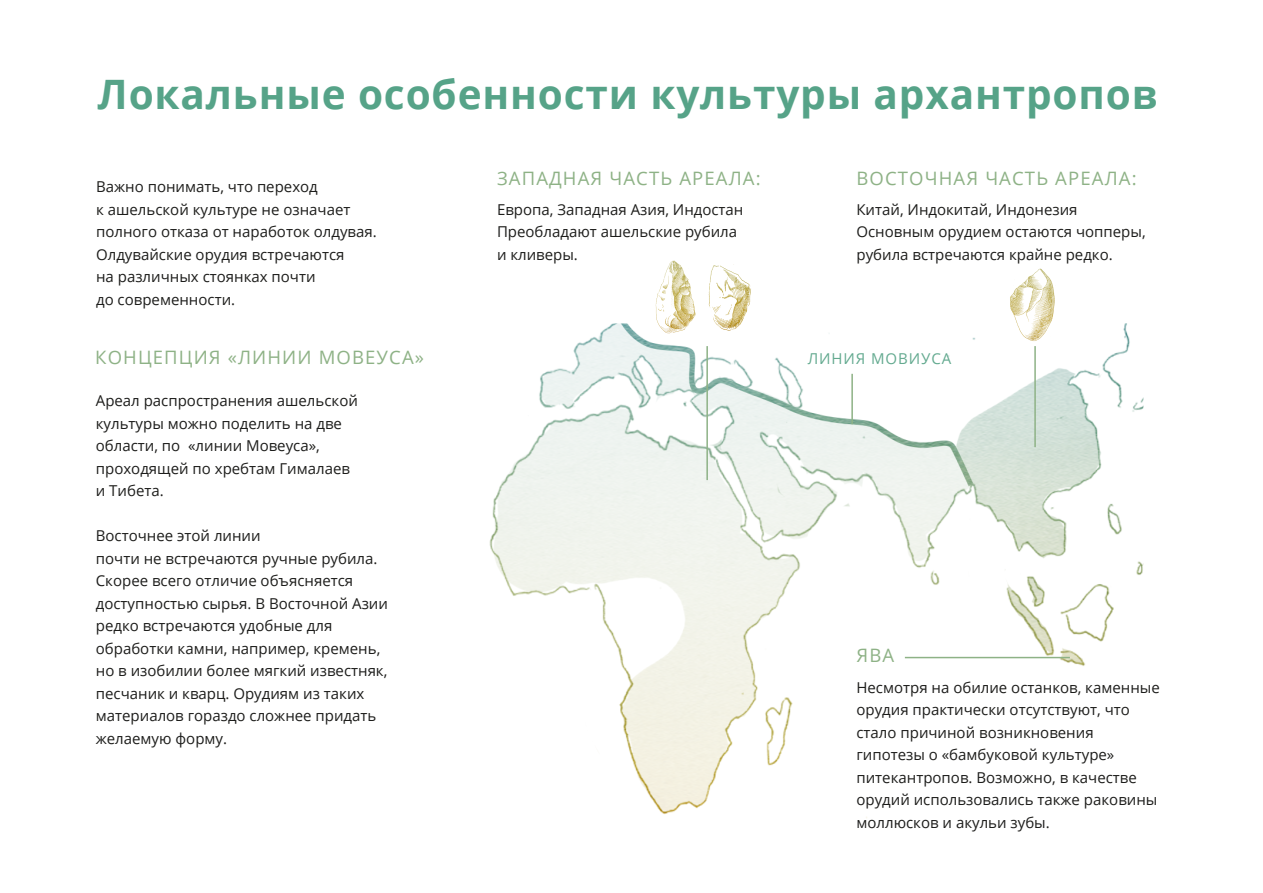
<style>
.page{position:relative;width:1263px;height:893px;background:#fff}
.page>*{position:absolute;margin:0;border:0;box-sizing:border-box;transform-origin:0 0}
.t1{font:700 40.5px "Open Sans";letter-spacing:.02em;color:#56a388}
.t2{font:18.45px "Open Sans";letter-spacing:.06em;color:#8eb286}
.t3{font:15px/22.5px "Open Sans";color:#1d1d1b}
.t4{font:15px "Open Sans";letter-spacing:.06em;color:#64aa90}
</style>
<div class="page">
<img style="left:489px;top:323px;width:654px;height:495px">
<hr style="left:706px;top:346px;width:2px;height:134px;background:#8eb286">
<img style="left:644px;top:260px;width:126px;height:82px">
<img style="left:940px;top:268px;width:134px;height:89px">
<hr style="left:851px;top:374px;width:2px;height:50px;background:#8eb286">
<hr style="left:1034px;top:346px;width:2px;height:101px;background:#8eb286">
<hr style="left:905px;top:657px;width:165px;height:1px;background:#8eb286">
<h1 class="t1" style="left:98px;top:65px;width:1062px">Локальные особенности культуры архантропов</h1>
<p class="t3" style="left:96px;top:175px;width:282px">Важно понимать, что переход<br>к ашельской культуре не означает полного отказа от наработок олдувая.<br>Олдувайские орудия встречаются<br>на различных стоянках почти<br>до современности.</p>
<p class="t2" style="left:95px;top:344px;width:330px">КОНЦЕПЦИЯ «ЛИНИИ МОВЕУСА»</p>
<p class="t3" style="left:96px;top:389px;width:264px">Ареал распространения ашельской культуры можно поделить на две области, по «линии Мовеуса», проходящей по хребтам Гималаев и Тибета.</p>
<p class="t3" style="left:96px;top:524px;width:294px">Восточнее этой линии<br>почти не встречаются ручные рубила.<br>Скорее всего отличие объясняется доступностью сырья. В Восточной Азии редко встречаются удобные для обработки камни, например, кремень, но в изобилии более мягкий известняк, песчаник и кварц. Орудиям из таких материалов гораздо сложнее придать желаемую форму.</p>
<p class="t2" style="left:497px;top:166px;width:265px">ЗАПАДНАЯ ЧАСТЬ АРЕАЛА:</p>
<p class="t3" style="left:497px;top:198px;width:248px">Европа, Западная Азия, Индостан<br>Преобладают ашельские рубила и кливеры.</p>
<p class="t2" style="left:856px;top:166px;width:282px">ВОСТОЧНАЯ ЧАСТЬ АРЕАЛА:</p>
<p class="t3" style="left:856px;top:198px;width:291px">Китай, Индокитай, Индонезия<br>Основным орудием остаются чопперы, рубила встречаются крайне редко.</p>
<p class="t4" style="left:808px;top:348px;width:145px">ЛИНИЯ МОВИУСА</p>
<p class="t2" style="left:856px;top:643px;width:39px">ЯВА</p>
<p class="t3" style="left:856px;top:676px;width:305px">Несмотря на обилие останков, каменные орудия практически отсутствуют, что стало причиной возникновения гипотезы о «бамбуковой культуре» питекантропов. Возможно, в качестве орудий использовались также раковины моллюсков и акульи зубы.</p>
</div>
